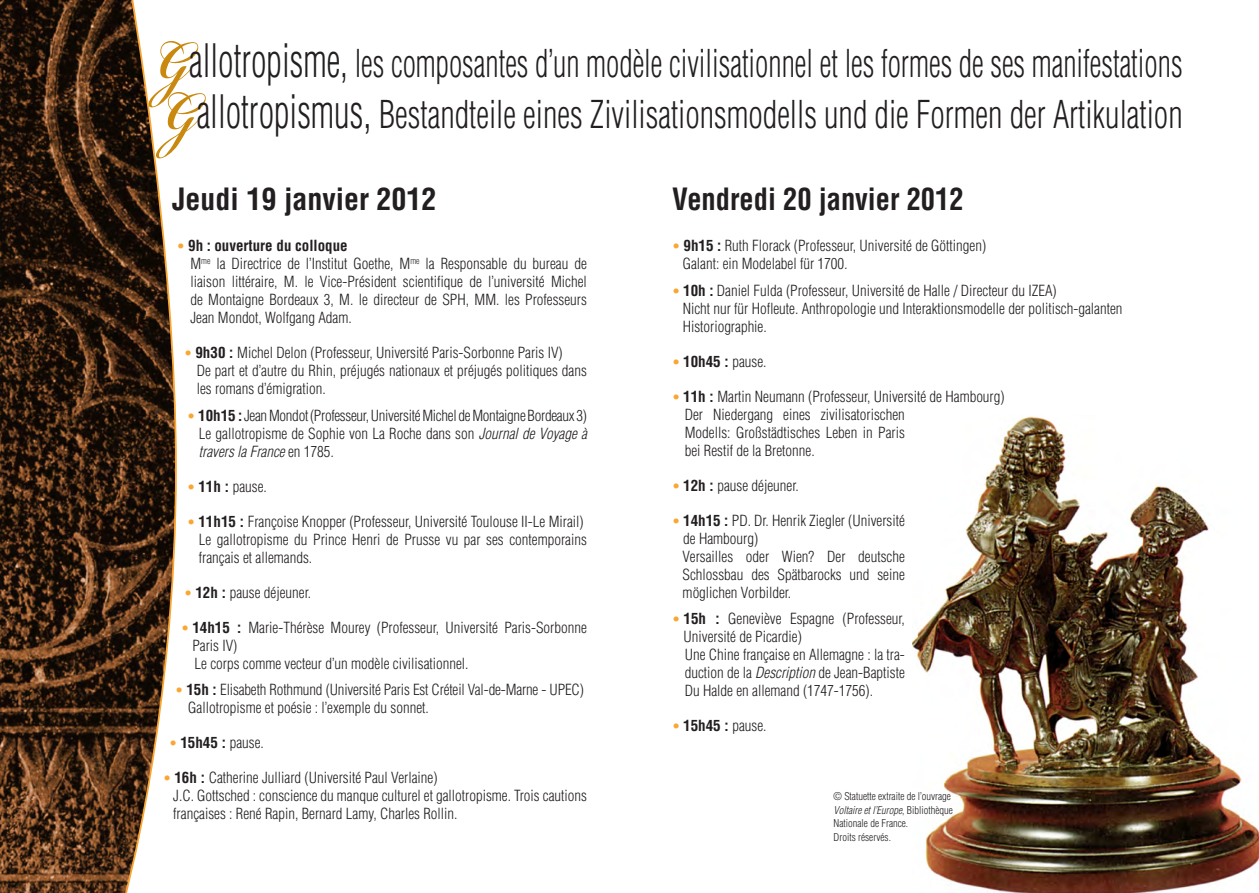
<style>
.page{position:relative;width:1259px;height:893px;background:#fff}
.page>*{position:absolute;margin:0;border:0;box-sizing:border-box;transform-origin:0 0}
.t1{font:300 condensed 37.5px "Helvetica";color:#231f20;scale:.8 1}
.t2{font:300 condensed 37.5px "Helvetica";color:#231f20;scale:.86 1}
.t3{font:700 condensed 30px "Helvetica";color:#231f20;scale:.95 1}
.t4{font:700 condensed 30px "Helvetica";color:#231f20}
.t5{font:300 condensed 15px/18px "Helvetica";color:#231f20}
.t6{font:300 condensed 15px "Helvetica";letter-spacing:-.02em;color:#231f20}
.t7{font:700 condensed 15px "Helvetica";color:#231f20}
.t8{font:300 condensed 10.5px/13.5px "Helvetica";color:#231f20}
.s1{font-family:"Bickham Script Pro";font-weight:700;font-stretch:normal;font-size:82.5px;color:#c8890e}
.s2{font-size:45px}
.s3{font-size:13.5px;color:#faa633}
.s4{font-weight:700}
.s5{font-style:italic}
.s6{font-weight:300;font-size:13.5px;color:#faa633}
.s7{font-weight:300}
</style>
<div class="page">
<svg style="left:0;top:0;width:177px;height:893px;background:#4f3928"></svg>
<img style="left:912px;top:416px;width:347px;height:477px">
<p class="t1" style="left:156px;top:42px;width:1285px"><span class="s1">G</span><span class="s2">allotropisme,</span> les composantes d’un modèle civilisationnel et les formes de ses manifestations</p>
<p class="t2" style="left:163px;top:93px;width:1186px"><span class="s1">G</span><span class="s2">allotropismus,</span> Bestandteile eines Zivilisationsmodells und die Formen der Artikulation</p>
<p class="t3" style="left:672px;top:181px;width:308px">Vendredi 20 janvier 2012</p>
<p class="t5" style="left:672px;top:237px;width:316px"><span class="s3">•</span> <span class="s4">9h15 :</span> Ruth Florack (Professeur, Université de Göttingen)</p>
<p class="t5" style="left:682px;top:255px;width:166px">Galant: ein Modelabel für 1700<span class="s5">.</span></p>
<p class="t5" style="left:672px;top:281px;width:386px"><span class="s3">•</span> <span class="s4">10h :</span> Daniel Fulda (Professeur, Université de Halle / Directeur du IZEA)</p>
<p class="t5" style="left:682px;top:299px;width:441px">Nicht nur für Hofleute. Anthropologie und Interaktionsmodelle der politisch-galanten<br>Historiographie.</p>
<p class="t7" style="left:672px;top:352px;width:96px"><span class="s6">•</span> 10h45 : <span class="s7">pause.</span></p>
<p class="t5" style="left:672px;top:387px;width:334px"><span class="s3">•</span> <span class="s4">11h :</span> Martin Neumann (Professeur, Université de Hambourg)</p>
<p class="t5" style="left:685px;top:405px;width:222px;text-align:justify">Der Niedergang eines zivilisatorischen Modells: Großstädtisches Leben in Paris bei Restif de la Bretonne.</p>
<p class="t5" style="left:672px;top:476px;width:128px"><span class="s3">•</span> <span class="s4">12h :</span> pause déjeuner.</p>
<p class="t5" style="left:683px;top:511px;width:223px;text-indent:-11px"><span class="s3">•</span> <span class="s4">14h15 :</span> PD. Dr. Henrik Ziegler (Université de Hambourg)</p>
<p class="t5" style="left:682px;top:547px;width:224px;text-align:justify">Versailles oder Wien? Der deutsche Schlossbau des Spätbarocks und seine möglichen Vorbilder.</p>
<p class="t5" style="left:683px;top:610px;width:223px;text-indent:-12px"><span class="s3">•</span> <span class="s4">15h :</span> Geneviève Espagne (Professeur,<br>Université de Picardie)</p>
<p class="t5" style="left:685px;top:646px;width:222px;text-align:justify">Une Chine française en Allemagne : la tra&shy;duction de la <span class="s5">Description</span> de Jean-Baptiste Du Halde en allemand (1747-1756).</p>
<p class="t7" style="left:672px;top:717px;width:96px"><span class="s6">•</span> 15h45 : <span class="s7">pause.</span></p>
<p class="t4" style="left:172px;top:181px;width:266px">Jeudi 19 janvier 2012</p>
<p class="t7" style="left:177px;top:237px;width:172px"><span class="s6">•</span> 9h : ouverture du colloque</p>
<p class="t5" style="left:190px;top:255px;width:398px;text-align:justify">M<sup>me</sup> la Directrice de l’Institut Goethe, M<sup>me</sup> la Responsable du bureau de liaison littéraire, M. le Vice-Président scientifique de l’université Michel de Montaigne Bordeaux 3, M. le directeur de SPH, MM. les Professeurs Jean Mondot, Wolfgang Adam.</p>
<p class="t5" style="left:184px;top:344px;width:380px"><span class="s3">•</span> <span class="s4">9h30 :</span> Michel Delon (Professeur, Université Paris-Sorbonne Paris IV)</p>
<p class="t5" style="left:197px;top:362px;width:392px">De part et d’autre du Rhin, préjugés nationaux et préjugés politiques dans les romans d’émigration.</p>
<p class="t6" style="left:187px;top:406px;width:401px"><span class="s3">•</span> <span class="s4">10h15 :</span> Jean Mondot (Professeur, Université Michel de Montaigne Bordeaux 3)</p>
<p class="t5" style="left:199px;top:424px;width:390px">Le gallotropisme de Sophie von La Roche dans son <span class="s5">Journal de Voyage à travers la France</span> en 1785<span class="s5">.</span></p>
<p class="t5" style="left:187px;top:477px;width:81px"><span class="s3">•</span> <span class="s4">11h :</span> pause.</p>
<p class="t5" style="left:187px;top:512px;width:398px"><span class="s3">•</span> <span class="s4">11h15 :</span> Françoise Knopper (Professeur, Université Toulouse II-Le Mirail)</p>
<p class="t5" style="left:199px;top:530px;width:389px">Le gallotropisme du Prince Henri de Prusse vu par ses contemporains français et allemands.</p>
<p class="t5" style="left:184px;top:583px;width:128px"><span class="s3">•</span> <span class="s4">12h :</span> pause déjeuner.</p>
<p class="t5" style="left:192px;top:618px;width:396px;text-indent:-11px"><span class="s3">•</span> <span class="s4">14h15 :</span> Marie-Thérèse Mourey (Professeur, Université Paris-Sorbonne<br>Paris IV)</p>
<p class="t5" style="left:195px;top:654px;width:275px">Le corps comme vecteur d’un modèle civilisationnel.</p>
<p class="t5" style="left:175px;top:681px;width:410px"><span class="s3">•</span> <span class="s4">15h :</span> Elisabeth Rothmund (Université Paris Est Créteil Val-de-Marne - UPEC)</p>
<p class="t5" style="left:188px;top:699px;width:242px">Gallotropisme et poésie : l’exemple du sonnet.</p>
<p class="t7" style="left:169px;top:734px;width:96px"><span class="s6">•</span> 15h45 : <span class="s7">pause.</span></p>
<p class="t5" style="left:163px;top:769px;width:276px"><span class="s3">•</span> <span class="s4">16h :</span> Catherine Julliard (Université Paul Verlaine)</p>
<p class="t5" style="left:173px;top:787px;width:415px">J.C. Gottsched : conscience du manque culturel et gallotropisme. Trois cautions françaises : René Rapin, Bernard Lamy, Charles Rollin.</p>
<p class="t8" style="left:833px;top:790px;width:121px">© Statuette extraite de l’ouvrage<br><span class="s5">Voltaire et l’Europe</span>, Bibliothèque<br>Nationale de France.<br>Droits réservés.</p>
</div>
